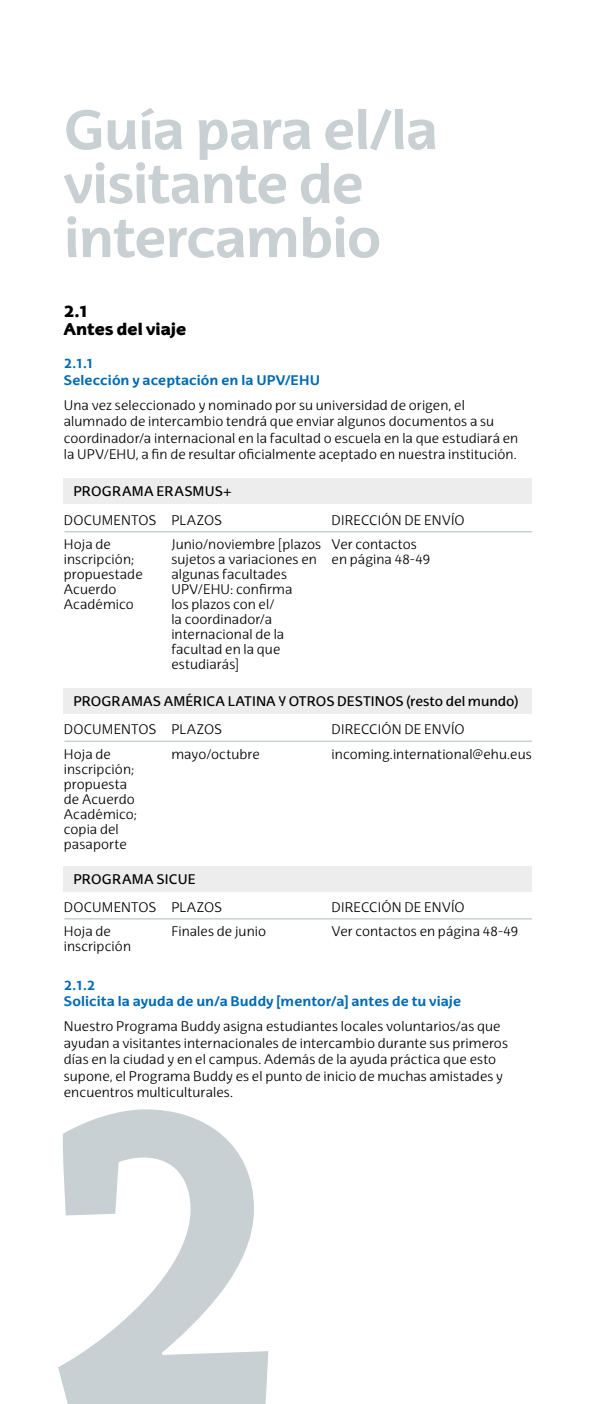
<style>
.page{position:relative;width:596px;height:1404px;background:#fff}
.page>*{position:absolute;margin:0;border:0;box-sizing:border-box;transform-origin:0 0}
.t1{font:700 54px/54px "EHU Sans";letter-spacing:-.025em;color:#c8d0d3}
.t2{font:900 16.5px/18px "EHU Sans";color:#000}
.t3{font:300 13.5px/15px "EHU Sans";letter-spacing:.01em;color:#000}
.t4{font:700 13.5px/16.5px "EHU Sans";letter-spacing:.005em;color:#006ab5}
.t5{font:13.5px "EHU Sans";letter-spacing:.005em;color:#000}
</style>
<div class="page">
<svg style="left:58px;top:1109px;width:210px;height:294px;fill:#c8d0d3"></svg>
<div style="left:64px;top:478px;width:467px;height:25px;background:#ededed"></div>
<div style="left:64px;top:687px;width:467px;height:26px;background:#ededed"></div>
<div style="left:64px;top:866px;width:467px;height:25px;background:#ededed"></div>
<hr style="left:64px;top:531px;width:467px;height:1px;background:#c8d0d3">
<hr style="left:64px;top:740px;width:467px;height:2px;background:#c8d0d3">
<hr style="left:64px;top:918px;width:467px;height:1px;background:#c8d0d3">
<h1 class="t1" style="left:64px;top:101px;width:375px">Guía para el/la visitante de intercambio</h1>
<p class="t2" style="left:64px;top:301px;width:124px">2.1<br>Antes del viaje</p>
<p class="t4" style="left:64px;top:354px;width:257px">2.1.1<br>Selección y aceptación en la UPV/EHU</p>
<p class="t3" style="left:64px;top:396px;width:455px;line-height:16.5px">Una vez seleccionado y nominado por su universidad de origen, el alumnado de intercambio tendrá que enviar algunos documentos a su coordinador/a internacional en la facultad o escuela en la que estudiará en la UPV/EHU, a fin de resultar oficialmente aceptado en nuestra institución.</p>
<p class="t5" style="left:73px;top:483px;width:160px">PROGRAMA ERASMUS+</p>
<p class="t3" style="left:64px;top:507px;width:94px;line-height:24.8px">DOCUMENTOS<br>Hoja de</p>
<p class="t3" style="left:64px;top:552px;width:80px">inscripción; propuestade<br>Acuerdo<br>Académico</p>
<p class="t3" style="left:171px;top:512px;width:52px">PLAZOS</p>
<p class="t3" style="left:171px;top:537px;width:151px">Junio/noviembre [plazos sujetos a variaciones en algunas facultades<br>UPV/EHU: confirma<br>los plazos con el/<br>la coordinador/a internacional de la facultad en la que estudiarás]</p>
<p class="t3" style="left:331px;top:512px;width:134px">DIRECCIÓN DE ENVÍO</p>
<p class="t3" style="left:331px;top:537px;width:100px">Ver contactos en página 48-49</p>
<p class="t5" style="left:73px;top:692px;width:446px">PROGRAMAS AMÉRICA LATINA Y OTROS DESTINOS (resto del mundo)</p>
<p class="t3" style="left:64px;top:721px;width:94px">DOCUMENTOS</p>
<p class="t3" style="left:171px;top:721px;width:52px">PLAZOS</p>
<p class="t3" style="left:331px;top:721px;width:134px">DIRECCIÓN DE ENVÍO</p>
<p class="t3" style="left:64px;top:746px;width:75px">Hoja de inscripción; propuesta de Acuerdo<br>Académico; copia del pasaporte</p>
<p class="t3" style="left:171px;top:746px;width:90px">mayo/octubre</p>
<p class="t3" style="left:331px;top:746px;width:201px">incoming.international@ehu.eus</p>
<p class="t5" style="left:73px;top:871px;width:124px">PROGRAMA SICUE</p>
<p class="t3" style="left:64px;top:899px;width:94px">DOCUMENTOS</p>
<p class="t3" style="left:171px;top:899px;width:52px">PLAZOS</p>
<p class="t3" style="left:331px;top:899px;width:134px">DIRECCIÓN DE ENVÍO</p>
<p class="t3" style="left:64px;top:923px;width:69px">Hoja de inscripción</p>
<p class="t3" style="left:171px;top:923px;width:96px">Finales de junio</p>
<p class="t3" style="left:331px;top:923px;width:188px">Ver contactos en página 48-49</p>
<p class="t4" style="left:64px;top:976px;width:398px">2.1.2<br>Solicita la ayuda de un/a Buddy [mentor/a] antes de tu viaje</p>
<p class="t3" style="left:64px;top:1018px;width:445px;line-height:16.5px">Nuestro Programa Buddy asigna estudiantes locales voluntarios/as que ayudan a visitantes internacionales de intercambio durante sus primeros días en la ciudad y en el campus. Además de la ayuda práctica que esto supone, el Programa Buddy es el punto de inicio de muchas amistades y encuentros multiculturales.</p>
</div>
